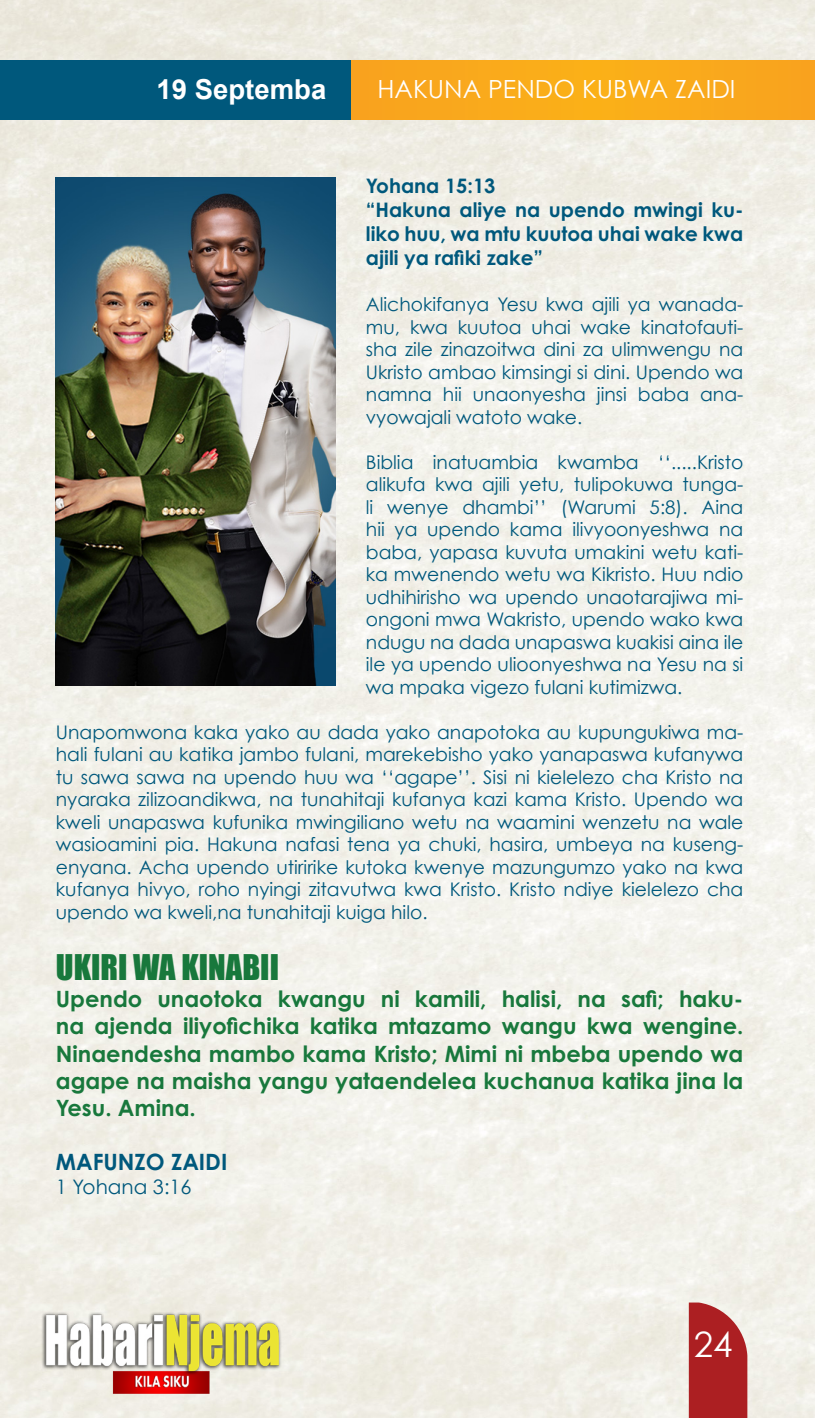
<style>
.page{position:relative;width:815px;height:1418px;background:#fff}
.page>*{position:absolute;margin:0;border:0;box-sizing:border-box;transform-origin:0 0}
.t1{font:35px "Century Gothic";color:#fff}
.t2{font:32.5px "Impact";color:#18783c}
.t3{font:700 27.5px "Arial";color:#fff}
.t4{font:25px "Century Gothic";color:#fff}
.t5{font:700 22.5px/27px "Century Gothic Pro";color:#18783c;text-align:justify}
.t6{font:700 22.5px "Century Gothic Pro";color:#00587c}
.t7{font:700 20px/24px "Century Gothic Pro";color:#00587c;text-align:justify}
.t8{font:20px "Century Gothic";color:#00587c}
.t9{font:18.75px/22.5px "Century Gothic";color:#00587c;text-align:justify}
</style>
<div class="page">
<img style="left:0;top:0;width:815px;height:1417px">
<div style="left:168px;top:60px;width:647px;height:60px;background:#f9a91c"></div>
<div style="left:0;top:60px;width:351px;height:60px;background:#00587c"></div>
<div style="left:689px;top:1302px;width:58px;height:115px;background:#ac1f22"></div>
<img style="left:39px;top:1305px;width:246px;height:94px">
<img style="left:56px;top:178px;width:280px;height:507px">
<p class="t3" style="left:157px;top:72px;width:171px">19 Septemba</p>
<p class="t4" style="left:377px;top:74px;width:360px">HAKUNA PENDO KUBWA ZAIDI</p>
<p class="t7" style="left:366px;top:173px;width:131px">Yohana 15:13</p>
<p class="t7" style="left:366px;top:197px;width:379px">“Hakuna aliye na upendo mwingi ku&shy;liko huu, wa mtu kuutoa uhai wake kwa ajili ya rafiki zake”</p>
<p class="t9" style="left:366px;top:293px;width:379px">Alichokifanya Yesu kwa ajili ya wanada&shy;mu, kwa kuutoa uhai wake kinatofauti&shy;sha zile zinazoitwa dini za ulimwengu na Ukristo ambao kimsingi si dini. Upendo wa namna hii unaonyesha jinsi baba ana&shy;vyowajali watoto wake.</p>
<p class="t9" style="left:366px;top:450px;width:379px">Biblia inatuambia kwamba ‘‘.....Kristo alikufa kwa ajili yetu, tulipokuwa tunga&shy;li wenye dhambi’’ (Warumi 5:8). Aina hii ya upendo kama ilivyoonyeshwa na baba, yapasa kuvuta umakini wetu kati&shy;ka mwenendo wetu wa Kikristo. Huu ndio udhihirisho wa upendo unaotarajiwa mi&shy;ongoni mwa Wakristo, upendo wako kwa ndugu na dada unapaswa kuakisi aina ile ile ya upendo ulioonyeshwa na Yesu na si wa mpaka vigezo fulani kutimizwa.</p>
<p class="t9" style="left:56px;top:720px;width:689px">Unapomwona kaka yako au dada yako anapotoka au kupungukiwa ma&shy;hali fulani au katika jambo fulani, marekebisho yako yanapaswa kufanywa tu sawa sawa na upendo huu wa ‘‘agape’’. Sisi ni kielelezo cha Kristo na nyaraka zilizoandikwa, na tunahitaji kufanya kazi kama Kristo. Upendo wa kweli unapaswa kufunika mwingiliano wetu na waamini wenzetu na wale wasioamini pia. Hakuna nafasi tena ya chuki, hasira, umbeya na kuseng&shy;enyana. Acha upendo utiririke kutoka kwenye mazungumzo yako na kwa kufanya hivyo, roho nyingi zitavutwa kwa Kristo. Kristo ndiye kielelezo cha upendo wa kweli,na tunahitaji kuiga hilo.</p>
<p class="t2" style="left:56px;top:942px;width:225px">UKIRI WA KINABII</p>
<p class="t5" style="left:56px;top:985px;width:689px">Upendo unaotoka kwangu ni kamili, halisi, na safi; haku&shy;na ajenda iliyofichika katika mtazamo wangu kwa wengine.<br>Ninaendesha mambo kama Kristo; Mimi ni mbeba upendo wa agape na maisha yangu yataendelea kuchanua katika jina la Yesu. Amina.</p>
<p class="t6" style="left:56px;top:1147px;width:173px">MAFUNZO ZAIDI</p>
<p class="t8" style="left:56px;top:1174px;width:137px">1 Yohana 3:16</p>
<h1 class="t1" style="left:694px;top:1322px;width:40px">24</h1>
</div>
